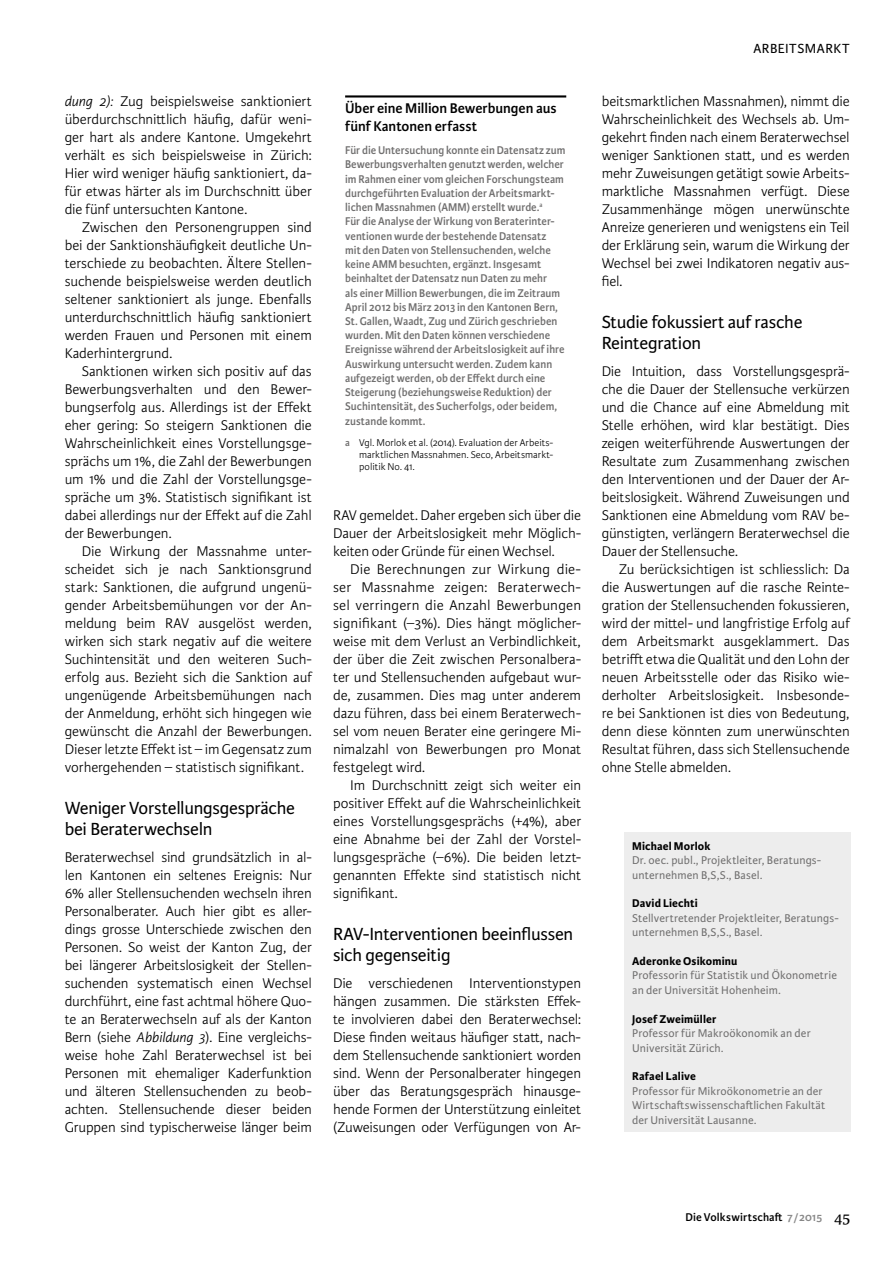
<style>
.page{position:relative;width:893px;height:1263px;background:#fff}
.page>*{position:absolute;margin:0;border:0;box-sizing:border-box;transform-origin:0 0}
.t1{font:18.75px/21px "Karmina Sans";letter-spacing:-.015em;color:#000}
.t2{font:300 15px/18px "Karmina Sans";letter-spacing:-.005em;color:#000;text-align:justify}
.t3{font:600 15px/18px "Karmina Sans";color:#000}
.t4{font:14.1px "Karmina Sans";letter-spacing:.04em;color:#000}
.t5{font:600 12px/14.2px "Karmina Sans";letter-spacing:.005em;color:#706f6f;scale:.95 1}
.t6{font:12px/14.4px "Karmina Sans";letter-spacing:.01em;color:#706f6f}
.t7{font:700 12px "Karmina Sans";letter-spacing:.015em;color:#000}
.t8{font:600 12px "Karmina Sans";letter-spacing:.01em;color:#000}
.t9{font:300 10.5px/12.3px "Karmina Sans";letter-spacing:.005em;color:#000;text-align:justify}
.s1{font-style:italic}
.s2{font-weight:600;color:#706f6f}
.s3{color:#878787}
.s4{font-family:"Karmina";font-weight:400;font-size:16.5px}
</style>
<div class="page">
<div style="left:624px;top:832px;width:226px;height:300px;background:#ededed"></div>
<hr style="left:345px;top:95px;width:221px;height:3px;background:#000">
<p class="t2" style="left:65px;top:92px;width:249px"><span class="s1">dung 2):</span> Zug beispielsweise sanktioniert überdurchschnittlich häufig, dafür weni&shy;ger hart als andere Kantone. Umgekehrt verhält es sich beispielsweise in Zürich:<br>Hier wird weniger häufig sanktioniert, da&shy;für etwas härter als im Durchschnitt über die fünf untersuchten Kantone.</p>
<p class="t2" style="left:65px;top:218px;width:249px;text-indent:17px">Zwischen den Personengruppen sind bei der Sanktionshäufigkeit deutliche Un&shy;terschiede zu beobachten. Ältere Stellen&shy;suchende beispielsweise werden deutlich seltener sanktioniert als junge. Ebenfalls unterdurchschnittlich häufig sanktioniert werden Frauen und Personen mit einem Kaderhintergrund.</p>
<p class="t2" style="left:65px;top:362px;width:249px;text-indent:17px">Sanktionen wirken sich positiv auf das Bewerbungsverhalten und den Bewer&shy;bungserfolg aus. Allerdings ist der Effekt eher gering: So steigern Sanktionen die Wahrscheinlichkeit eines Vorstellungsge&shy;sprächs um 1%, die Zahl der Bewerbungen um 1% und die Zahl der Vorstellungsge&shy;spräche um 3%. Statistisch signifikant ist dabei allerdings nur der Effekt auf die Zahl der Bewerbungen.</p>
<p class="t2" style="left:65px;top:542px;width:249px;text-indent:17px">Die Wirkung der Massnahme unter&shy;scheidet sich je nach Sanktionsgrund stark: Sanktionen, die aufgrund ungenü&shy;gender Arbeitsbemühungen vor der An&shy;meldung beim RAV ausgelöst werden, wirken sich stark negativ auf die weitere Suchintensität und den weiteren Such&shy;erfolg aus. Bezieht sich die Sanktion auf ungenügende Arbeitsbemühungen nach der Anmeldung, erhöht sich hingegen wie gewünscht die Anzahl der Bewerbungen.<br>Dieser letzte Effekt ist – im Gegensatz zum vorhergehenden – statistisch signifikant.</p>
<p class="t1" style="left:65px;top:798px;width:232px">Weniger Vorstellungsgespräche bei Beraterwechseln</p>
<p class="t2" style="left:65px;top:848px;width:249px">Beraterwechsel sind grundsätzlich in al&shy;len Kantonen ein seltenes Ereignis: Nur 6% aller Stellensuchenden wechseln ihren Personalberater. Auch hier gibt es aller&shy;dings grosse Unterschiede zwischen den Personen. So weist der Kanton Zug, der bei längerer Arbeitslosigkeit der Stellen&shy;suchenden systematisch einen Wechsel durchführt, eine fast achtmal höhere Quo&shy;te an Beraterwechseln auf als der Kanton Bern (siehe <span class="s1">Abbildung 3</span>). Eine vergleichs&shy;weise hohe Zahl Beraterwechsel ist bei Personen mit ehemaliger Kaderfunktion und älteren Stellensuchenden zu beob&shy;achten. Stellensuchende dieser beiden Gruppen sind typischerweise länger beim</p>
<p class="t3" style="left:345px;top:100px;width:213px">Über eine Million Bewerbungen aus fünf Kantonen erfasst</p>
<p class="t5" style="left:345px;top:143px;width:233px">Für die Untersuchung konnte ein Datensatz zum Bewerbungsverhalten genutzt werden, welcher im Rahmen einer vom gleichen Forschungsteam durchgeführten Evaluation der Arbeitsmarkt&shy;lichen Massnahmen (AMM) erstellt wurde.<sup>a<br></sup>Für die Analyse der Wirkung von Beraterinter&shy;ventionen wurde der bestehende Datensatz<br>mit den Daten von Stellensuchenden, welche keine AMM besuchten, ergänzt. Insgesamt beinhaltet der Datensatz nun Daten zu mehr<br>als einer Million Bewerbungen, die im Zeitraum April 2012 bis März 2013 in den Kantonen Bern, St. Gallen, Waadt, Zug und Zürich geschrieben wurden. Mit den Daten können verschiedene Ereignisse während der Arbeitslosigkeit auf ihre Auswirkung untersucht werden. Zudem kann aufgezeigt werden, ob der Effekt durch eine Steigerung (beziehungsweise Reduktion) der Suchintensität, des Sucherfolgs, oder beidem, zustande kommt.</p>
<p class="t9" style="left:359px;top:436px;width:196px;text-indent:-14px"><span class="s2">a</span> Vgl. Morlok et al. (2014). Evaluation der Arbeits&shy;marktlichen Massnahmen. Seco, Arbeitsmarkt&shy;politik No. 41.</p>
<p class="t2" style="left:333px;top:506px;width:250px">RAV gemeldet. Daher ergeben sich über die Dauer der Arbeitslosigkeit mehr Möglich&shy;keiten oder Gründe für einen Wechsel.</p>
<p class="t2" style="left:333px;top:560px;width:250px;text-indent:17px">Die Berechnungen zur Wirkung die&shy;ser Massnahme zeigen: Beraterwech&shy;sel verringern die Anzahl Bewerbungen signifikant (–3%). Dies hängt möglicher&shy;weise mit dem Verlust an Verbindlichkeit, der über die Zeit zwischen Personalbera&shy;ter und Stellensuchenden aufgebaut wur&shy;de, zusammen. Dies mag unter anderem dazu führen, dass bei einem Beraterwech&shy;sel vom neuen Berater eine geringere Mi&shy;nimalzahl von Bewerbungen pro Monat festgelegt wird.</p>
<p class="t2" style="left:333px;top:776px;width:250px;text-indent:17px">Im Durchschnitt zeigt sich weiter ein positiver Effekt auf die Wahrscheinlichkeit eines Vorstellungsgesprächs (+4%), aber eine Abnahme bei der Zahl der Vorstel&shy;lungsgespräche (–6%). Die beiden letzt&shy;genannten Effekte sind statistisch nicht signifikant.</p>
<p class="t1" style="left:333px;top:924px;width:242px">RAV-Interventionen beeinflussen sich gegenseitig</p>
<p class="t2" style="left:333px;top:974px;width:250px">Die verschiedenen Interventionstypen hängen zusammen. Die stärksten Effek&shy;te involvieren dabei den Beraterwechsel:<br>Diese finden weitaus häufiger statt, nach&shy;dem Stellensuchende sanktioniert worden sind. Wenn der Personalberater hingegen über das Beratungsgespräch hinausge&shy;hende Formen der Unterstützung einleitet (Zuweisungen oder Verfügungen von Ar-</p>
<p class="t4" style="left:753px;top:41px;width:98px">ARBEITSMARKT</p>
<p class="t2" style="left:602px;top:92px;width:250px">beitsmarktlichen Massnahmen), nimmt die Wahrscheinlichkeit des Wechsels ab. Um&shy;gekehrt finden nach einem Beraterwechsel weniger Sanktionen statt, und es werden mehr Zuweisungen getätigt sowie Arbeits&shy;marktliche Massnahmen verfügt. Diese Zusammenhänge mögen unerwünschte Anreize generieren und wenigstens ein Teil der Erklärung sein, warum die Wirkung der Wechsel bei zwei Indikatoren negativ aus&shy;fiel.</p>
<p class="t1" style="left:602px;top:312px;width:202px">Studie fokussiert auf rasche<br>Reintegration</p>
<p class="t2" style="left:602px;top:362px;width:250px">Die Intuition, dass Vorstellungsgesprä&shy;che die Dauer der Stellensuche verkürzen und die Chance auf eine Abmeldung mit Stelle erhöhen, wird klar bestätigt. Dies zeigen weiterführende Auswertungen der Resultate zum Zusammenhang zwischen den Interventionen und der Dauer der Ar&shy;beitslosigkeit. Während Zuweisungen und Sanktionen eine Abmeldung vom RAV be&shy;günstigten, verlängern Beraterwechsel die Dauer der Stellensuche.</p>
<p class="t2" style="left:602px;top:560px;width:250px;text-indent:17px">Zu berücksichtigen ist schliesslich: Da die Auswertungen auf die rasche Reinte&shy;gration der Stellensuchenden fokussieren, wird der mittel- und langfristige Erfolg auf dem Arbeitsmarkt ausgeklammert. Das betrifft etwa die Qualität und den Lohn der neuen Arbeitsstelle oder das Risiko wie&shy;derholter Arbeitslosigkeit. Insbesonde&shy;re bei Sanktionen ist dies von Bedeutung, denn diese könnten zum unerwünschten Resultat führen, dass sich Stellensuchende ohne Stelle abmelden.</p>
<p class="t7" style="left:632px;top:839px;width:80px">Michael Morlok</p>
<p class="t6" style="left:632px;top:853px;width:190px">Dr. oec. publ., Projektleiter, Beratungs&shy;unternehmen B,S,S., Basel.</p>
<p class="t7" style="left:632px;top:897px;width:67px">David Liechti</p>
<p class="t6" style="left:632px;top:911px;width:208px">Stellvertretender Projektleiter, Beratungs&shy;unternehmen B,S,S., Basel.</p>
<p class="t7" style="left:632px;top:954px;width:107px">Aderonke Osikominu</p>
<p class="t6" style="left:632px;top:969px;width:206px">Professorin für Statistik und Ökonometrie an der Universität Hohenheim.</p>
<p class="t7" style="left:632px;top:1012px;width:86px">Josef Zweimüller</p>
<p class="t6" style="left:632px;top:1026px;width:180px">Professor für Makroökonomik an der<br>Universität Zürich.</p>
<p class="t7" style="left:632px;top:1069px;width:65px">Rafael Lalive</p>
<p class="t6" style="left:632px;top:1084px;width:194px">Professor für Mikroökonometrie an der<br>Wirtschaftswissenschaftlichen Fakultät der Universität Lausanne.</p>
<p class="t8" style="left:685px;top:1210px;width:167px">Die Volkswirtschaft <span class="s3">7/2015</span> <span class="s4">45</span></p>
</div>
